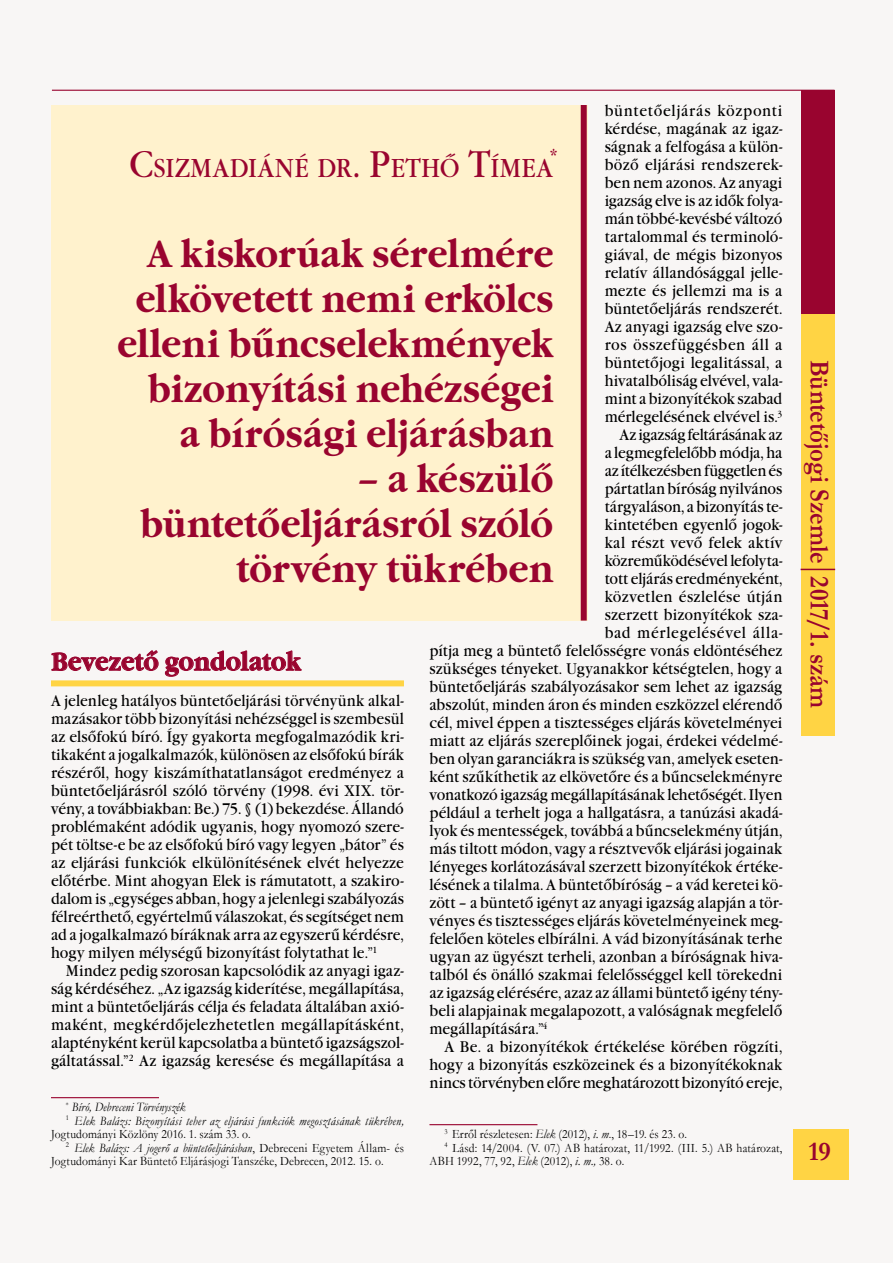
<style>
.page{position:relative;width:893px;height:1263px;background:#fff}
.page>*{position:absolute;margin:0;border:0;box-sizing:border-box;transform-origin:0 0}
.t1{font:700 38.55px/45px "Garamond PFL";letter-spacing:-.005em;color:#99042f;text-align:right;scale:.91 1}
.t2{font:700 27.3px "Garamond";letter-spacing:-.005em;color:#99042f;scale:.91 1}
.t3{font:27px "Garamond PFL";letter-spacing:.01em;color:#99042f;scale:.91 1}
.t4{font:700 27px "Garamond";color:#99042f}
.t5{font:700 25.65px "Garamond PFL";color:#99042f;scale:.91 1}
.t6{font:22.35px "Garamond PFL";color:#99042f;scale:.91 1}
.t7{font:16.05px/18px "Garamond PFL";color:#000;text-align:justify;scale:.91 1}
.t8{font:16.05px "Garamond PFL";letter-spacing:.025em;color:#000;scale:.91 1}
.t9{font:16.05px "Garamond PFL";letter-spacing:.02em;color:#000;scale:.91 1}
.t10{font:16.05px "Garamond PFL";letter-spacing:.05em;color:#000;scale:.91 1}
.t11{font:16.05px "Garamond PFL";letter-spacing:.045em;color:#000;scale:.91 1}
.t12{font:16.05px "Garamond PFL";letter-spacing:.035em;color:#000;scale:.91 1}
.t13{font:12.9px "Garamond";letter-spacing:.01em;color:#000;scale:.91 1}
.t14{font:italic 12.9px "Garamond";letter-spacing:.02em;color:#000;scale:.91 1}
.s1{font-style:italic}
.s2{font-size:38.55px}
.s3{font-style:normal}
</style>
<div class="page">
<div style="left:793px;top:1129px;width:56px;height:51px;background:#ffd444"></div>
<hr style="left:52px;top:90px;width:782px;height:1px;background:#99042f">
<div style="left:801px;top:312px;width:34px;height:424px;background:#ffd444"></div>
<div style="left:801px;top:91px;width:34px;height:223px;background:#99042f"></div>
<hr style="left:801px;top:569px;width:34px;height:1px;background:#99042f">
<hr style="left:429px;top:1124px;width:108px;height:1px;background:#99042f">
<div style="left:51px;top:105px;width:537px;height:516px;background:#fff2cd"></div>
<div style="left:581px;top:105px;width:6px;height:516px;background:#99042f"></div>
<svg style="left:51px;top:650px;width:108px;height:21px"></svg>
<svg style="left:165px;top:650px;width:137px;height:27px"></svg>
<hr style="left:51px;top:1097px;width:108px;height:1px;background:#99042f">
<div style="left:51px;top:680px;width:353px;height:6px;background:#ffd444"></div>
<p class="t10" style="left:605px;top:102px;width:197px">büntetőeljárás központi</p>
<p class="t7" style="left:605px;top:120px;width:197px">kérdése, magának az igaz-</p>
<p class="t7" style="left:605px;top:138px;width:197px">ságnak a felfogása a külön-</p>
<p class="t8" style="left:605px;top:156px;width:197px">böző eljárási rendszerek-</p>
<p class="t7" style="left:605px;top:174px;width:197px">ben nem azonos. Az anyagi</p>
<p class="t7" style="left:605px;top:192px;width:197px">igazság elve is az idők folya-</p>
<p class="t7" style="left:605px;top:210px;width:197px">mán többé-kevésbé változó</p>
<p class="t7" style="left:605px;top:228px;width:197px">tartalommal és terminoló-</p>
<p class="t7" style="left:605px;top:246px;width:197px">giával, de mégis bizonyos</p>
<p class="t7" style="left:605px;top:264px;width:197px">relatív állandósággal jelle-</p>
<p class="t9" style="left:605px;top:282px;width:197px">mezte és jellemzi ma is a</p>
<p class="t7" style="left:605px;top:300px;width:197px">büntetőeljárás rendszerét.</p>
<p class="t7" style="left:605px;top:318px;width:197px">Az anyagi igazság elve szo-</p>
<p class="t12" style="left:605px;top:336px;width:197px">ros összefüggésben áll a</p>
<p class="t7" style="left:605px;top:354px;width:197px">büntetőjogi legalitással, a</p>
<p class="t7" style="left:605px;top:372px;width:197px">hivatalbóliság elvével, vala-</p>
<p class="t7" style="left:605px;top:390px;width:197px">mint a bizonyítékok szabad</p>
<p class="t7" style="left:605px;top:408px;width:197px">mérlegelésének elvével is.<sup>3</sup></p>
<p class="t7" style="left:619px;top:426px;width:180px">Az igazság feltárásának az</p>
<p class="t7" style="left:605px;top:444px;width:197px">a legmegfelelőbb módja, ha</p>
<p class="t7" style="left:605px;top:462px;width:197px">az ítélkezésben független és</p>
<p class="t7" style="left:605px;top:480px;width:197px">pártatlan bíróság nyilvános</p>
<p class="t7" style="left:605px;top:498px;width:197px">tárgyaláson, a bizonyítás te-</p>
<p class="t7" style="left:605px;top:516px;width:197px">kintetében egyenlő jogok-</p>
<p class="t9" style="left:605px;top:534px;width:197px">kal részt vevő felek aktív</p>
<p class="t7" style="left:605px;top:552px;width:197px">közreműködésével lefolyta-</p>
<p class="t7" style="left:605px;top:570px;width:197px">tott eljárás eredményeként,</p>
<p class="t8" style="left:605px;top:588px;width:197px">közvetlen észlelése útján</p>
<p class="t7" style="left:605px;top:606px;width:197px">szerzett bizonyítékok sza-</p>
<p class="t11" style="left:605px;top:624px;width:197px">bad mérlegelésével álla-</p>
<p class="t7" style="left:429px;top:642px;width:389px">pítja meg a büntető felelősségre vonás eldöntéséhez</p>
<p class="t7" style="left:429px;top:660px;width:389px">szükséges tényeket. Ugyanakkor kétségtelen, hogy a</p>
<p class="t7" style="left:429px;top:678px;width:389px">büntetőeljárás szabályozásakor sem lehet az igazság</p>
<p class="t7" style="left:429px;top:696px;width:389px">abszolút, minden áron és minden eszközzel elérendő</p>
<p class="t7" style="left:429px;top:714px;width:389px">cél, mivel éppen a tisztességes eljárás követelményei</p>
<p class="t7" style="left:429px;top:732px;width:389px">miatt az eljárás szereplőinek jogai, érdekei védelmé-</p>
<p class="t7" style="left:429px;top:750px;width:389px">ben olyan garanciákra is szükség van, amelyek eseten-</p>
<p class="t7" style="left:429px;top:768px;width:389px">ként szűkíthetik az elkövetőre és a bűncselekményre</p>
<p class="t7" style="left:429px;top:786px;width:389px">vonatkozó igazság megállapításának lehetőségét. Ilyen</p>
<p class="t7" style="left:429px;top:804px;width:389px">például a terhelt joga a hallgatásra, a tanúzási akadá-</p>
<p class="t7" style="left:429px;top:822px;width:389px">lyok és mentességek, továbbá a bűncselekmény útján,</p>
<p class="t7" style="left:429px;top:840px;width:389px">más tiltott módon, vagy a résztvevők eljárási jogainak</p>
<p class="t7" style="left:429px;top:858px;width:389px">lényeges korlátozásával szerzett bizonyítékok értéke-</p>
<p class="t7" style="left:429px;top:876px;width:389px">lésének a tilalma. A büntetőbíróság – a vád keretei kö-</p>
<p class="t7" style="left:429px;top:894px;width:389px">zött – a büntető igényt az anyagi igazság alapján a tör-</p>
<p class="t7" style="left:429px;top:912px;width:389px">vényes és tisztességes eljárás követelményeinek meg-</p>
<p class="t7" style="left:429px;top:930px;width:389px">felelően köteles elbírálni. A vád bizonyításának terhe</p>
<p class="t7" style="left:429px;top:948px;width:389px">ugyan az ügyészt terheli, azonban a bíróságnak hiva-</p>
<p class="t7" style="left:429px;top:966px;width:389px">talból és önálló szakmai felelősséggel kell törekedni</p>
<p class="t7" style="left:429px;top:984px;width:389px">az igazság elérésére, azaz az állami büntető igény tény-</p>
<p class="t7" style="left:429px;top:1002px;width:389px">beli alapjainak megalapozott, a valóságnak megfelelő</p>
<p class="t7" style="left:429px;top:1020px;width:131px">megállapítására.”<sup>4</sup></p>
<p class="t7" style="left:444px;top:1038px;width:373px">A Be. a bizonyítékok értékelése körében rögzíti,</p>
<p class="t7" style="left:429px;top:1056px;width:389px">hogy a bizonyítás eszközeinek és a bizonyítékoknak</p>
<p class="t7" style="left:429px;top:1074px;width:389px">nincs törvényben előre meghatározott bizonyító ereje,</p>
<p class="t13" style="left:444px;top:1125px;width:268px"><sup>3</sup> Erről részletesen: <span class="s1">Elek</span> (2012), <span class="s1">i. m</span>., 18–19. és 23. o.</p>
<p class="t13" style="left:444px;top:1139px;width:373px"><sup>4</sup> Lásd: 14/2004. (V. 07.) AB határozat, 11/1992. (III. 5.) AB határozat,</p>
<p class="t13" style="left:429px;top:1152px;width:216px">ABH 1992, 77, 92, <span class="s1">Elek</span> (2012), <span class="s1">i. m.,</span> 38. o.</p>
<h3 class="t6" style="left:549px;top:144px;width:11px">*</h3>
<h3 class="t3" style="left:129px;top:152px;width:467px"><span class="s2">C</span>SIZMADIÁNÉ DR<span class="s2">. P</span>ETHŐ <span class="s2">T</span>ÍMEA</h3>
<h1 class="t1" style="left:117px;top:232px;width:481px">A kiskorúak sérelmére elkövetett nemi erkölcs elleni bűncselekmények bizonyítási nehézségei<br>a bírósági eljárásban</h1>
<h1 class="t1" style="left:140px;top:457px;width:456px">– a készülő büntetőeljárásról szóló törvény tükrében</h1>
<h3 class="t5" style="left:51px;top:647px;width:276px">Bevezető gondolatok</h3>
<p class="t7" style="left:51px;top:692px;width:389px">A jelenleg hatályos büntetőeljárási törvényünk alkal&shy;mazásakor több bizonyítási nehézséggel is szembesül az elsőfokú bíró. Így gyakorta megfogalmazódik kri&shy;tikaként a jogalkalmazók, különösen az elsőfokú bírák részéről, hogy kiszámíthatatlanságot eredményez a büntetőeljárásról szóló törvény (1998. évi XIX. tör&shy;vény, a továbbiakban: Be.) 75. § (1) bekezdése. Állandó problémaként adódik ugyanis, hogy nyomozó szere&shy;pét töltse-e be az elsőfokú bíró vagy legyen „bátor” és az eljárási funkciók elkülönítésének elvét helyezze előtérbe. Mint ahogyan Elek is rámutatott, a szakiro&shy;dalom is „egységes abban, hogy a jelenlegi szabályozás félreérthető, egyértelmű válaszokat, és segítséget nem ad a jogalkalmazó bíráknak arra az egyszerű kérdésre, hogy milyen mélységű bizonyítást folytathat le.”<sup>1</sup></p>
<p class="t7" style="left:51px;top:962px;width:389px;text-indent:15px">Mindez pedig szorosan kapcsolódik az anyagi igaz&shy;ság kérdéséhez. „Az igazság kiderítése, megállapítása, mint a büntetőeljárás célja és feladata általában axió&shy;maként, megkérdőjelezhetetlen megállapításként, alaptényként kerül kapcsolatba a büntető igazságszol&shy;gáltatással.”<sup>2</sup> Az igazság keresése és megállapítása a</p>
<p class="t14" style="left:66px;top:1098px;width:133px"><sup>*</sup> Bíró, Debreceni Törvényszék</p>
<p class="t14" style="left:66px;top:1112px;width:373px"><sup>1</sup> Elek Balázs: Bizonyítási teher az eljárási funkciók megosztásának tükrében,</p>
<p class="t13" style="left:51px;top:1125px;width:221px">Jogtudományi Közlöny 2016. 1. szám 33. o.</p>
<p class="t14" style="left:66px;top:1139px;width:373px"><sup>2</sup> Elek Balázs: A jogerő a büntetőeljárásban<span class="s3">, Debreceni Egyetem Állam- és</span></p>
<p class="t13" style="left:51px;top:1152px;width:367px">Jogtudományi Kar Büntető Eljárásjogi Tanszéke, Debrecen, 2012. 15. o.</p>
<h2 class="t2" style="left:838px;top:360px;width:384px;rotate:90deg">Büntetőjogi Szemle 2017/1. szám</h2>
<h3 class="t4" style="left:808px;top:1133px;width:24px">19</h3>
</div>
